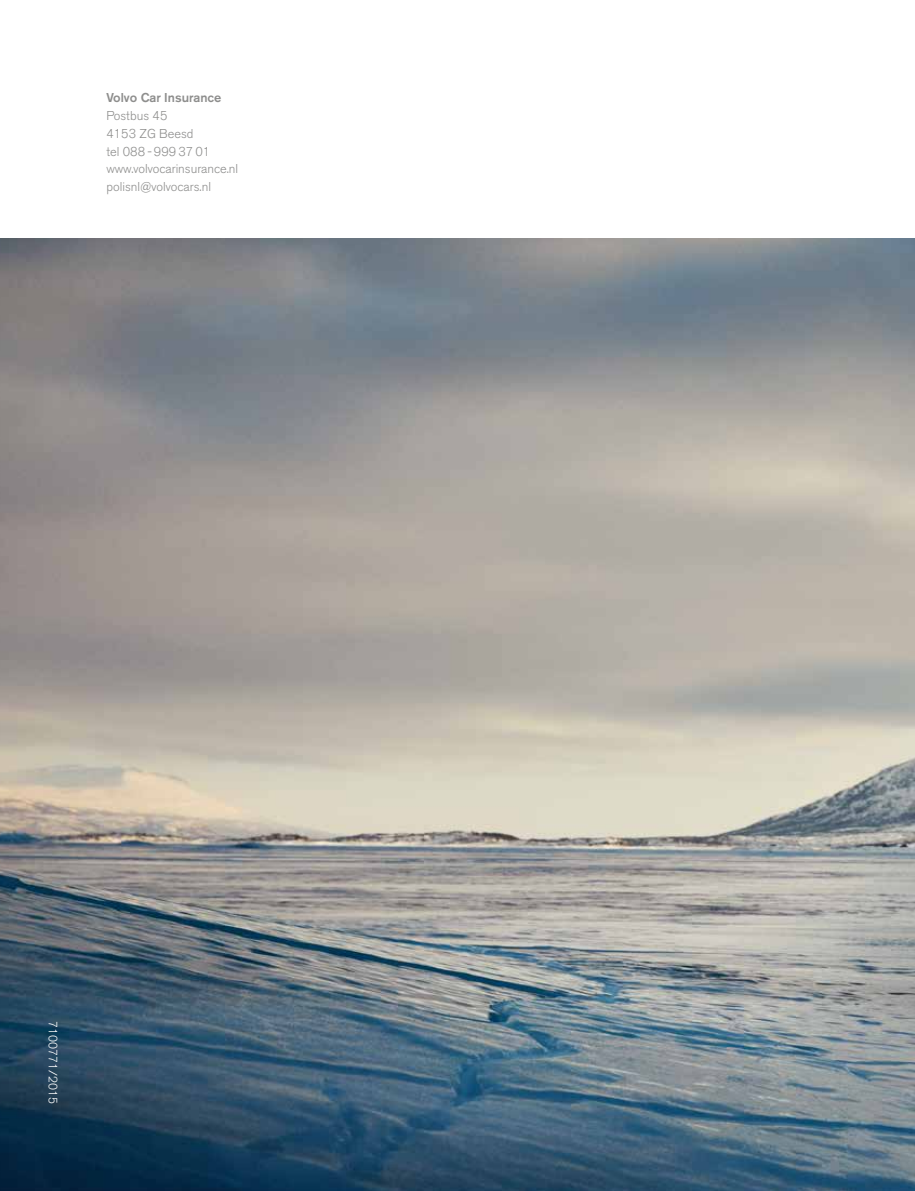
<style>
.page{position:relative;width:915px;height:1191px;background:#fff}
.page>*{position:absolute;margin:0;border:0;box-sizing:border-box;transform-origin:0 0}
.t1{font:300 12.75px/17.7px "Volvo Sans Pro";color:#8e8e8d}
.t2{font:500 12.75px "Volvo Sans Pro";color:#8e8e8d}
.t3{font:300 12px "Volvo Sans Pro";color:#fff}
</style>
<div class="page">
<img style="left:0;top:238px;width:914px;height:953px">
<p class="t2" style="left:106px;top:90px;width:116px">Volvo Car Insurance</p>
<p class="t1" style="left:106px;top:107px;width:133px">Postbus 45<br>4153 ZG Beesd<br>tel 088 - 999 37 01 www.volvocarinsurance.nl polisnl@volvocars.nl</p>
<p class="t3" style="left:60px;top:1020px;width:84px;rotate:90deg">7100771/2015</p>
</div>
